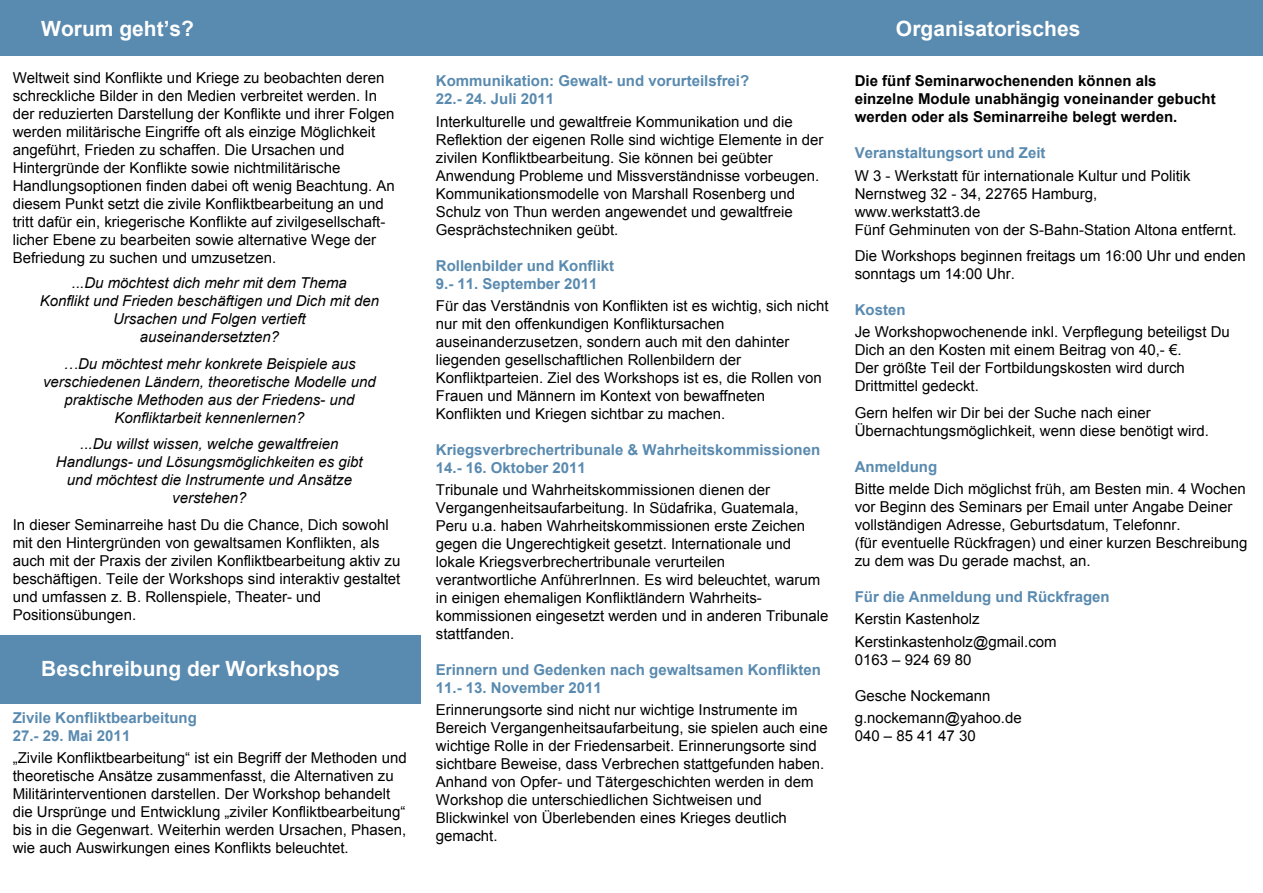
<style>
.page{position:relative;width:1263px;height:893px;background:#fff}
.page>*{position:absolute;margin:0;border:0;box-sizing:border-box;transform-origin:0 0}
.t1{font:700 21px "Arial";color:#fff}
.t2{font:15px/18px "Arial";color:#000}
.t3{font:italic 15px/18px "Arial";color:#000;text-align:center}
.t4{font:700 15px/18px "Arial";color:#598aaf}
.t5{font:700 15px/18px "Arial";color:#000}
</style>
<div class="page">
<div style="left:0;top:0;width:428px;height:55px;background:#598aaf"></div>
<div style="left:421px;top:0;width:441px;height:55px;background:#598aaf"></div>
<div style="left:842px;top:0;width:421px;height:55px;background:#598aaf"></div>
<div style="left:0;top:636px;width:421px;height:68px;background:#598aaf"></div>
<h1 class="t1" style="left:41px;top:15px;width:154px">Worum geht’s?</h1>
<h1 class="t1" style="left:896px;top:15px;width:186px">Organisatorisches</h1>
<p class="t4" style="left:436px;top:73px;width:315px">Kommunikation: Gewalt- und vorurteilsfrei?<br>22.- 24. Juli 2011</p>
<p class="t2" style="left:436px;top:112px;width:389px">Interkulturelle und gewaltfreie Kommunikation und die Reflektion der eigenen Rolle sind wichtige Elemente in der zivilen Konfliktbearbeitung. Sie können bei geübter Anwendung Probleme und Missverständnisse vorbeugen.<br>Kommunikationsmodelle von Marshall Rosenberg und Schulz von Thun werden angewendet und gewaltfreie Gesprächstechniken geübt.</p>
<p class="t4" style="left:436px;top:257px;width:180px">Rollenbilder und Konflikt<br>9.- 11. September 2011</p>
<p class="t2" style="left:436px;top:297px;width:394px">Für das Verständnis von Konflikten ist es wichtig, sich nicht nur mit den offenkundigen Konfliktursachen auseinanderzusetzen, sondern auch mit den dahinter liegenden gesellschaftlichen Rollenbildern der Konfliktparteien. Ziel des Workshops ist es, die Rollen von Frauen und Männern im Kontext von bewaffneten Konflikten und Kriegen sichtbar zu machen.</p>
<p class="t4" style="left:436px;top:441px;width:386px">Kriegsverbrechertribunale &amp; Wahrheitskommissionen<br>14.- 16. Oktober 2011</p>
<p class="t2" style="left:436px;top:481px;width:394px">Tribunale und Wahrheitskommissionen dienen der Vergangenheitsaufarbeitung. In Südafrika, Guatemala, Peru u.a. haben Wahrheitskommissionen erste Zeichen gegen die Ungerechtigkeit gesetzt. Internationale und lokale Kriegsverbrechertribunale verurteilen verantwortliche AnführerInnen. Es wird beleuchtet, warum in einigen ehemaligen Konfliktländern Wahrheits&shy;kommissionen eingesetzt werden und in anderen Tribunale stattfanden.</p>
<p class="t4" style="left:436px;top:661px;width:387px">Erinnern und Gedenken nach gewaltsamen Konflikten<br>11.- 13. November 2011</p>
<p class="t2" style="left:436px;top:701px;width:393px">Erinnerungsorte sind nicht nur wichtige Instrumente im Bereich Vergangenheitsaufarbeitung, sie spielen auch eine wichtige Rolle in der Friedensarbeit. Erinnerungsorte sind sichtbare Beweise, dass Verbrechen stattgefunden haben.<br>Anhand von Opfer- und Tätergeschichten werden in dem Workshop die unterschiedlichen Sichtweisen und Blickwinkel von Überlebenden eines Krieges deutlich gemacht.</p>
<p class="t2" style="left:13px;top:69px;width:383px">Weltweit sind Konflikte und Kriege zu beobachten deren schreckliche Bilder in den Medien verbreitet werden. In der reduzierten Darstellung der Konflikte und ihrer Folgen werden militärische Eingriffe oft als einzige Möglichkeit angeführt, Frieden zu schaffen. Die Ursachen und Hintergründe der Konflikte sowie nichtmilitärische Handlungsoptionen finden dabei oft wenig Beachtung. An diesem Punkt setzt die zivile Konfliktbearbeitung an und tritt dafür ein, kriegerische Konflikte auf zivilgesellschaft&shy;licher Ebene zu bearbeiten sowie alternative Wege der Befriedung zu suchen und umzusetzen.</p>
<p class="t3" style="left:40px;top:274px;width:341px">...Du möchtest dich mehr mit dem Thema<br>Konflikt und Frieden beschäftigen und Dich mit den Ursachen und Folgen vertieft<br>auseinandersetzten?</p>
<p class="t3" style="left:43px;top:354px;width:334px">…Du möchtest mehr konkrete Beispiele aus verschiedenen Ländern, theoretische Modelle und praktische Methoden aus der Friedens- und Konfliktarbeit kennenlernen?</p>
<p class="t3" style="left:56px;top:435px;width:308px">...Du willst wissen, welche gewaltfreien Handlungs- und Lösungsmöglichkeiten es gibt und möchtest die Instrumente und Ansätze verstehen?</p>
<p class="t2" style="left:13px;top:515px;width:389px">In dieser Seminarreihe hast Du die Chance, Dich sowohl mit den Hintergründen von gewaltsamen Konflikten, als auch mit der Praxis der zivilen Konfliktbearbeitung aktiv zu beschäftigen. Teile der Workshops sind interaktiv gestaltet und umfassen z. B. Rollenspiele, Theater- und Positionsübungen.</p>
<p class="t5" style="left:855px;top:72px;width:362px">Die fünf Seminarwochenenden können als einzelne Module unabhängig voneinander gebucht werden oder als Seminarreihe belegt werden.</p>
<p class="t4" style="left:855px;top:144px;width:192px">Veranstaltungsort und Zeit</p>
<p class="t2" style="left:855px;top:166px;width:383px">W 3 - Werkstatt für internationale Kultur und Politik Nernstweg 32 - 34, 22765 Hamburg,<br>www.werkstatt3.de<br>Fünf Gehminuten von der S-Bahn-Station Altona entfernt.</p>
<p class="t2" style="left:855px;top:247px;width:393px">Die Workshops beginnen freitags um 16:00 Uhr und enden sonntags um 14:00 Uhr.</p>
<p class="t4" style="left:855px;top:301px;width:52px">Kosten</p>
<p class="t2" style="left:855px;top:323px;width:377px">Je Workshopwochenende inkl. Verpflegung beteiligst Du Dich an den Kosten mit einem Beitrag von 40,- €.<br>Der größte Teil der Fortbildungskosten wird durch Drittmittel gedeckt.</p>
<p class="t2" style="left:855px;top:404px;width:356px">Gern helfen wir Dir bei der Suche nach einer<br>Übernachtungsmöglichkeit, wenn diese benötigt wird.</p>
<p class="t4" style="left:855px;top:458px;width:84px">Anmeldung</p>
<p class="t2" style="left:855px;top:480px;width:394px">Bitte melde Dich möglichst früh, am Besten min. 4 Wochen vor Beginn des Seminars per Email unter Angabe Deiner vollständigen Adresse, Geburtsdatum, Telefonnr.<br>(für eventuelle Rückfragen) und einer kurzen Beschreibung zu dem was Du gerade machst, an.</p>
<p class="t4" style="left:855px;top:588px;width:257px">Für die Anmeldung und Rückfragen</p>
<p class="t2" style="left:855px;top:608px;width:203px;line-height:22.2px">Kerstin Kastenholz<br>Kerstinkastenholz@gmail.com</p>
<p class="t2" style="left:855px;top:650px;width:118px">0163 – 924 69 80</p>
<p class="t2" style="left:855px;top:684px;width:168px;line-height:22.2px">Gesche Nockemann g.nockemann@yahoo.de</p>
<p class="t2" style="left:855px;top:727px;width:122px">040 – 85 41 47 30</p>
<h1 class="t1" style="left:41px;top:655px;width:300px">Beschreibung der Workshops</h1>
<p class="t4" style="left:13px;top:709px;width:186px">Zivile Konfliktbearbeitung<br>27.- 29. Mai 2011</p>
<p class="t2" style="left:13px;top:749px;width:396px">„Zivile Konfliktbearbeitung“ ist ein Begriff der Methoden und theoretische Ansätze zusammenfasst, die Alternativen zu Militärinterventionen darstellen. Der Workshop behandelt die Ursprünge und Entwicklung „ziviler Konfliktbearbeitung“ bis in die Gegenwart. Weiterhin werden Ursachen, Phasen, wie auch Auswirkungen eines Konflikts beleuchtet.</p>
</div>
